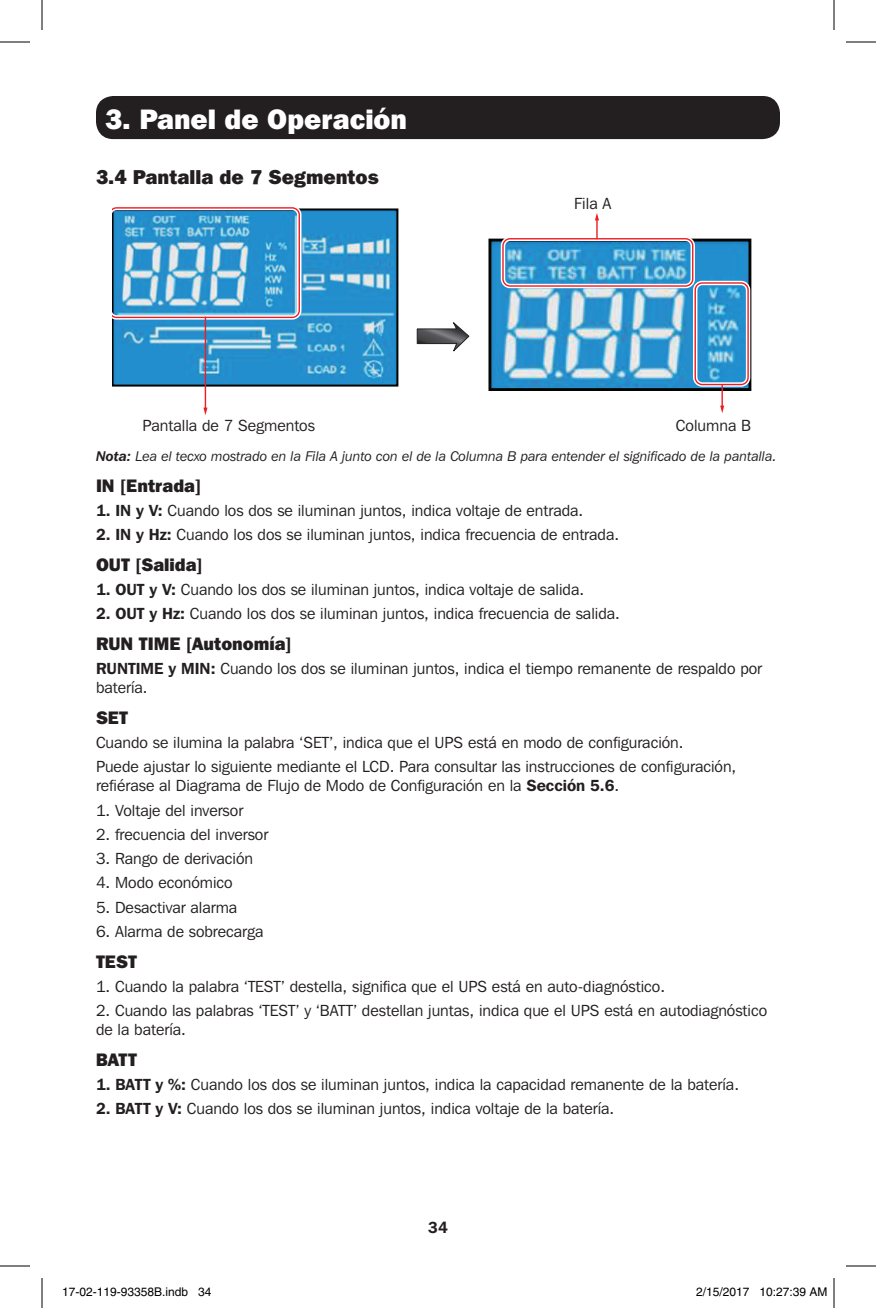
<style>
.page{position:relative;width:876px;height:1308px;background:#fff}
.page>*{position:absolute;margin:0;border:0;box-sizing:border-box;transform-origin:0 0}
.t1{font:800 28px "Franklin Gothic IT Cby BT";color:#fff}
.t2{font:800 20px "Franklin Gothic IT Cby BT";color:#231f20}
.t3{font:800 18px "Franklin Gothic IT Cby BT";color:#231f20}
.t4{font:16px/19.2px "Franklin Gothic IT Cby BT";color:#231f20}
.t5{font:600 16px "Franklin Gothic IT Cby BT";color:#231f20}
.t6{font:italic 14px "Franklin Gothic IT Cby BT";color:#231f20}
.t7{font:12px "Helvetica";color:#000}
.s1{font-weight:600}
</style>
<div class="page">
<div style="left:96px;top:96px;width:684px;height:43px;background:#231f20;border-radius:17px"></div>
<img style="left:492px;top:243px;width:255px;height:144px">
<div style="left:488px;top:239px;width:263px;height:152px;border:3px solid #040503"></div>
<img style="left:115px;top:211px;width:280px;height:173px">
<div style="left:112px;top:208px;width:286px;height:179px;border:2px solid #040503"></div>
<img style="left:112px;top:207px;width:189px;height:113px">
<div style="left:501px;top:237px;width:194px;height:51px;border:4px solid #fff;border-radius:7px"></div>
<div style="left:502px;top:238px;width:191px;height:49px;border:1px solid #ee1d23;border-radius:7px"></div>
<div style="left:693px;top:281px;width:57px;height:106px;border:4px solid #fff;border-radius:7px"></div>
<div style="left:695px;top:282px;width:54px;height:103px;border:1px solid #ee1d23;border-radius:7px"></div>
<svg style="left:416px;top:322px;width:54px;height:30px"></svg>
<hr style="left:205px;top:317px;width:1px;height:92px;background:#ee1d23">
<svg style="left:203px;top:408px;width:4px;height:7px"></svg>
<hr style="left:721px;top:385px;width:2px;height:22px;background:#ee1d23">
<svg style="left:720px;top:406px;width:4px;height:7px"></svg>
<hr style="left:596px;top:219px;width:2px;height:20px;background:#ee1d23">
<svg style="left:595px;top:213px;width:4px;height:7px"></svg>
<hr style="left:0;top:42px;width:30px;height:1px;background:#000">
<hr style="left:846px;top:42px;width:30px;height:1px;background:#000">
<hr style="left:0;top:1266px;width:30px;height:1px;background:#000">
<hr style="left:846px;top:1266px;width:30px;height:1px;background:#000">
<hr style="left:42px;top:0;width:1px;height:30px;background:#000">
<hr style="left:42px;top:1278px;width:1px;height:30px;background:#000">
<hr style="left:834px;top:0;width:1px;height:30px;background:#000">
<hr style="left:834px;top:1278px;width:1px;height:30px;background:#000">
<div style="left:767px;top:1288px;width:5px;height:8px;border:1px solid #fff;border-radius:50%"></div>
<div style="left:766px;top:1287px;width:7px;height:10px;border:1px solid #fff;border-radius:50%"></div>
<p class="t1" style="left:105px;top:101px;width:304px">3. Panel de Operación</p>
<p class="t2" style="left:96px;top:164px;width:285px">3.4 Pantalla de 7 Segmentos</p>
<p class="t4" style="left:574px;top:193px;width:39px">Fila A</p>
<p class="t4" style="left:142px;top:416px;width:174px">Pantalla de 7 Segmentos</p>
<p class="t4" style="left:676px;top:416px;width:77px">Columna B</p>
<p class="t6" style="left:96px;top:448px;width:682px"><span class="s1">Nota:</span> Lea el tecxo mostrado en la Fila A junto con el de la Columna B para entender el significado de la pantalla.</p>
<p class="t3" style="left:96px;top:474px;width:107px">IN [Entrada]</p>
<p class="t4" style="left:96px;top:500px;width:489px"><span class="s1">1. IN y V:</span> Cuando los dos se iluminan juntos, indica voltaje de entrada.</p>
<p class="t4" style="left:96px;top:525px;width:525px"><span class="s1">2. IN y Hz:</span> Cuando los dos se iluminan juntos, indica frecuencia de entrada.</p>
<p class="t3" style="left:96px;top:553px;width:108px">OUT [Salida]</p>
<p class="t4" style="left:96px;top:580px;width:490px"><span class="s1">1. OUT y V:</span> Cuando los dos se iluminan juntos, indica voltaje de salida.</p>
<p class="t4" style="left:96px;top:604px;width:526px"><span class="s1">2. OUT y Hz:</span> Cuando los dos se iluminan juntos, indica frecuencia de salida.</p>
<p class="t3" style="left:96px;top:632px;width:197px">RUN TIME [Autonomía]</p>
<p class="t4" style="left:96px;top:659px;width:668px"><span class="s1">RUNTIME y MIN:</span> Cuando los dos se iluminan juntos, indica el tiempo remanente de respaldo por batería.</p>
<p class="t3" style="left:96px;top:706px;width:34px">SET</p>
<p class="t4" style="left:96px;top:733px;width:589px">Cuando se ilumina la palabra ‘SET’, indica que el UPS está en modo de configuración.</p>
<p class="t4" style="left:96px;top:757px;width:642px">Puede ajustar lo siguiente mediante el LCD. Para consultar las instrucciones de configuración, refiérase al Diagrama de Flujo de Modo de Configuración en la <span class="s1">Sección 5.6</span>.</p>
<p class="t4" style="left:96px;top:800px;width:149px">1. Voltaje del inversor</p>
<p class="t4" style="left:96px;top:825px;width:174px">2. frecuencia del inversor</p>
<p class="t4" style="left:96px;top:849px;width:159px">3. Rango de derivación</p>
<p class="t4" style="left:96px;top:873px;width:138px">4. Modo económico</p>
<p class="t4" style="left:96px;top:897px;width:143px">5. Desactivar alarma</p>
<p class="t4" style="left:96px;top:922px;width:169px">6. Alarma de sobrecarga</p>
<p class="t3" style="left:96px;top:950px;width:42px">TEST</p>
<p class="t4" style="left:96px;top:976px;width:571px">1. Cuando la palabra ‘TEST’ destella, significa que el UPS está en auto-diagnóstico.</p>
<p class="t4" style="left:96px;top:1001px;width:673px">2. Cuando las palabras ‘TEST’ y ‘BATT’ destellan juntas, indica que el UPS está en autodiagnóstico de la batería.</p>
<p class="t3" style="left:96px;top:1048px;width:42px">BATT</p>
<p class="t4" style="left:96px;top:1075px;width:645px"><span class="s1">1. BATT y %:</span> Cuando los dos se iluminan juntos, indica la capacidad remanente de la batería.</p>
<p class="t4" style="left:96px;top:1099px;width:520px"><span class="s1">2. BATT y V:</span> Cuando los dos se iluminan juntos, indica voltaje de la batería.</p>
<p class="t5" style="left:428px;top:1217px;width:21px">34</p>
<p class="t7" style="left:62px;top:1285px;width:151px">17-02-119-93358B.indb 34</p>
<p class="t7" style="left:696px;top:1285px;width:133px">2/15/2017 10:27:39 AM</p>
</div>
